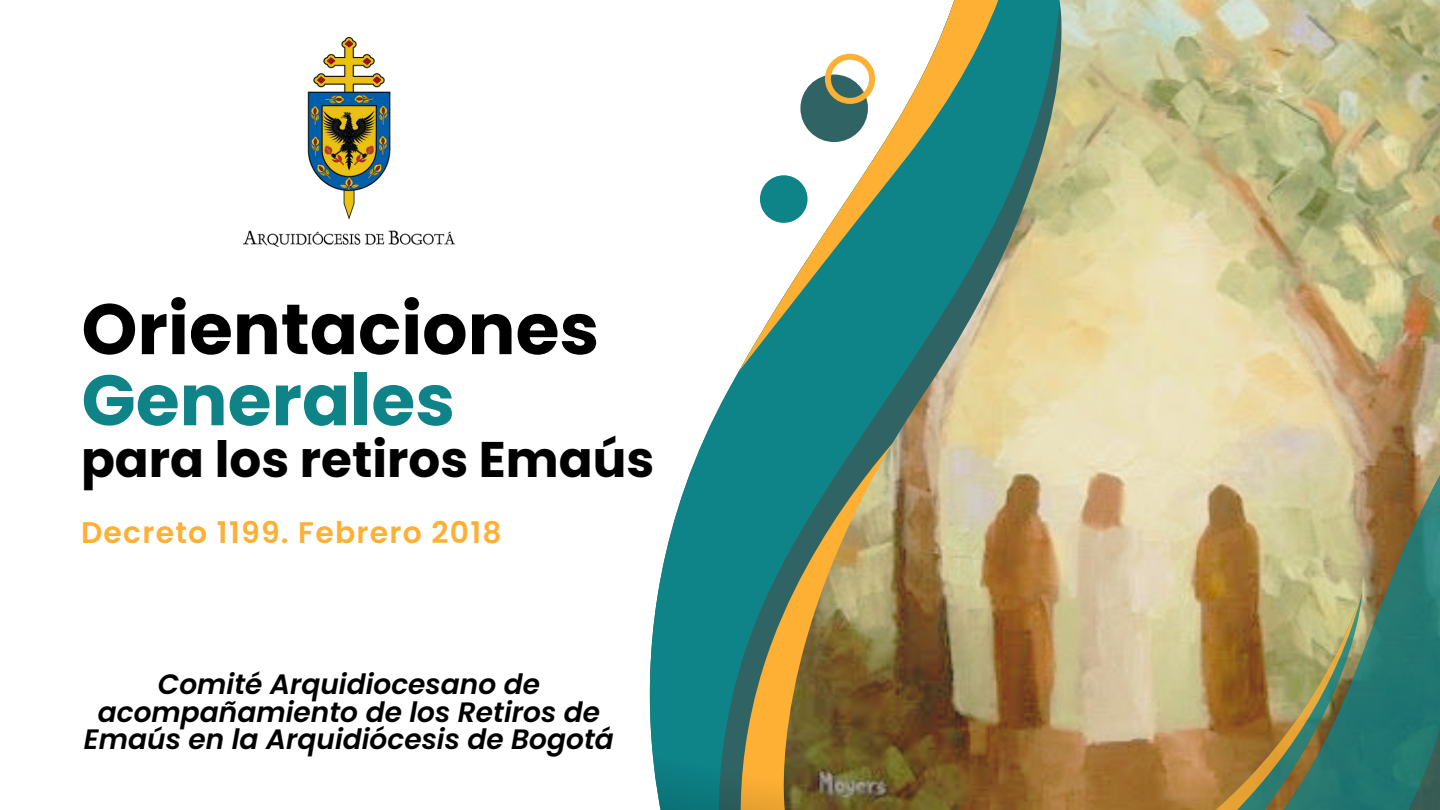
<style>
.page{position:relative;width:1440px;height:810px;background:#fff}
.page>*{position:absolute;margin:0;border:0;box-sizing:border-box;transform-origin:0 0}
.t1{font:700 71.2px "Poppins";color:#000}
.t2{font:700 71.2px "Poppins";color:#0e8388}
.t3{font:700 50px "Poppins";color:#000}
.t4{font:600 29.8px "Poppins";letter-spacing:.045em;color:#fdb034}
.t5{font:italic 600 28px/27.8px "Poppins";color:#000;text-align:center}
</style>
<div class="page">
<svg style="left:649px;top:371px;width:90px;height:363px;fill:#0e8388"></svg>
<svg style="left:706px;top:396px;width:78px;height:338px;background:#2e857c"></svg>
<svg style="left:739px;top:175px;width:45px;height:236px"></svg>
<svg style="left:651px;top:734px;width:133px;height:76px;background:#628b68"></svg>
<img style="left:784px;top:0;width:656px;height:810px">
<svg style="left:1080px;top:225px;width:360px;height:585px;background:#d2c192"></svg>
<svg style="left:1086px;top:230px;width:354px;height:580px;background:#cdbd91"></svg>
<svg style="left:1421px;top:254px;width:19px;height:358px;background:#8a9b7c"></svg>
<svg style="left:1094px;top:587px;width:334px;height:223px;background:#8a8e65"></svg>
<svg style="left:1094px;top:806px;width:132px;height:4px"></svg>
<div style="left:800px;top:75px;width:68px;height:67px;background:#306464;border-radius:50%"></div>
<div style="left:760px;top:175px;width:48px;height:48px;background:#0e8388;border-radius:50%"></div>
<svg style="left:825px;top:54px;width:50px;height:50px"></svg>
<img style="left:243px;top:38px;width:212px;height:208px">
<p class="t1" style="left:81px;top:279px;width:519px">Orientaciones</p>
<p class="t2" style="left:81px;top:351px;width:375px">Generales</p>
<p class="t3" style="left:81px;top:425px;width:575px">para los retiros Emaús</p>
<p class="t4" style="left:81px;top:511px;width:422px">Decreto 1199. Febrero 2018</p>
<p class="t5" style="left:84px;top:670px;width:531px">Comité Arquidiocesano de acompañamiento de los Retiros de<br>Emaús en la Arquidiócesis de Bogotá</p>
</div>
